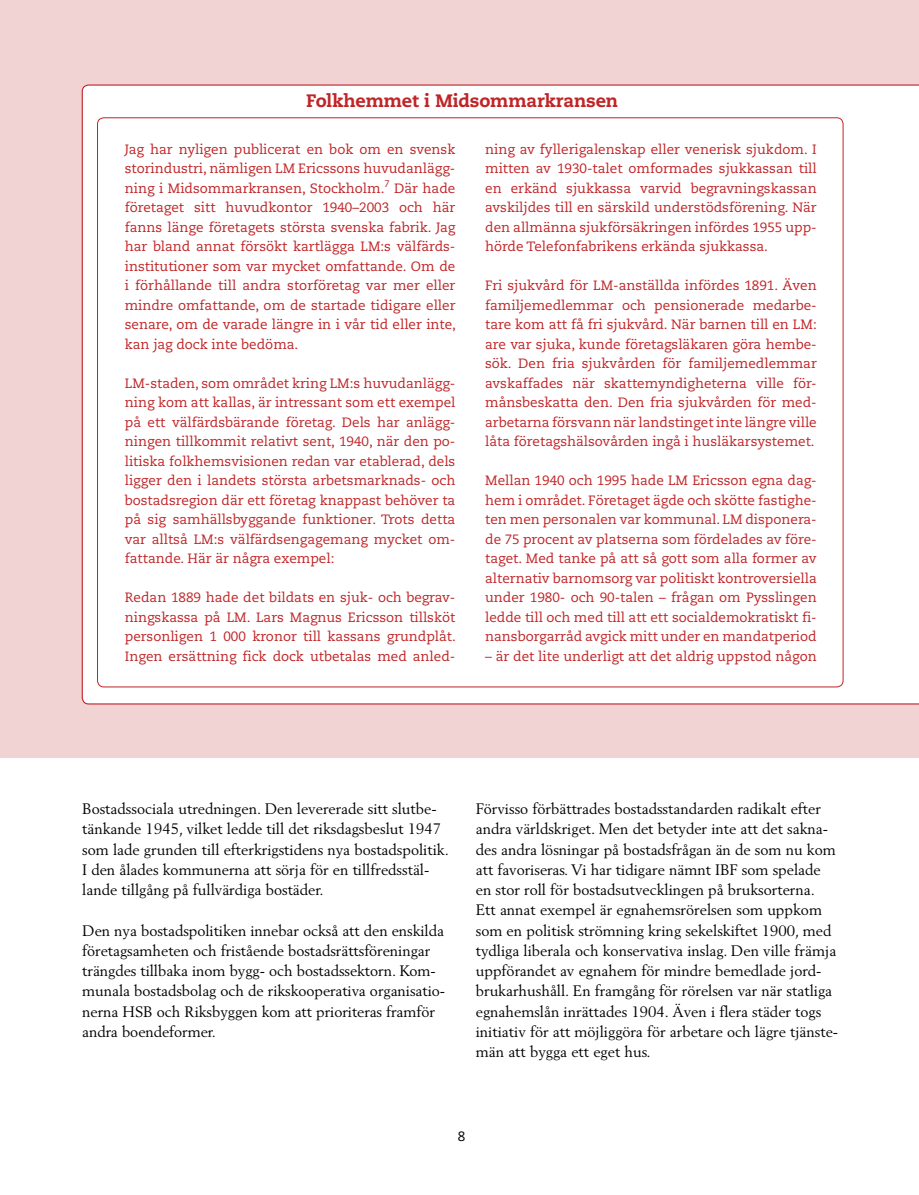
<style>
.page{position:relative;width:919px;height:1195px;background:#fff}
.page>*{position:absolute;margin:0;border:0;box-sizing:border-box;transform-origin:0 0}
.t1{font:800 18px "Caecilia";letter-spacing:-.01em;color:#c02427}
.t2{font:15px/20.2px "Berling";color:#000}
.t3{font:13.5px/19.5px "Caecilia";color:#c02427;text-align:justify}
.t4{font:13.5px "Caecilia";color:#000}
</style>
<div class="page">
<div style="left:0;top:0;width:918px;height:758px;background:#f2d3d4"></div>
<div style="left:81px;top:84px;width:837px;height:620px;background:#fff"></div>
<div style="left:96px;top:117px;width:748px;height:570px;background:#fff"></div>
<h1 class="t1" style="left:306px;top:90px;width:313px">Folkhemmet i Midsommarkransen</h1>
<p class="t3" style="left:125px;top:139px;width:332px">Jag har nyligen publicerat en bok om en svensk storindustri, nämligen LM Ericssons huvudanlägg&shy;ning i Midsommarkransen, Stockholm.<sup>7</sup> Där hade företaget sitt huvudkontor 1940–2003 och här fanns länge företagets största svenska fabrik. Jag har bland annat försökt kartlägga LM:s välfärds&shy;institutioner som var mycket omfattande. Om de i förhållande till andra storföretag var mer eller mindre omfattande, om de startade tidigare eller senare, om de varade längre in i vår tid eller inte, kan jag dock inte bedöma.</p>
<p class="t3" style="left:125px;top:373px;width:332px">LM-staden, som området kring LM:s huvudanlägg&shy;ning kom att kallas, är intressant som ett exempel på ett välfärdsbärande företag. Dels har anlägg&shy;ningen tillkommit relativt sent, 1940, när den po&shy;litiska folkhemsvisionen redan var etablerad, dels ligger den i landets största arbetsmarknads- och bostadsregion där ett företag knappast behöver ta på sig samhällsbyggande funktioner. Trots detta var alltså LM:s välfärdsengagemang mycket om&shy;fattande. Här är några exempel:</p>
<p class="t3" style="left:125px;top:588px;width:332px">Redan 1889 hade det bildats en sjuk- och begrav&shy;ningskassa på LM. Lars Magnus Ericsson tillsköt personligen 1 000 kronor till kassans grundplåt.<br>Ingen ersättning fick dock utbetalas med anled-</p>
<p class="t3" style="left:485px;top:139px;width:333px">ning av fyllerigalenskap eller venerisk sjukdom. I mitten av 1930-talet omformades sjukkassan till en erkänd sjukkassa varvid begravningskassan avskiljdes till en särskild understödsförening. När den allmänna sjukförsäkringen infördes 1955 upp&shy;hörde Telefonfabrikens erkända sjukkassa.</p>
<p class="t3" style="left:485px;top:276px;width:333px">Fri sjukvård för LM-anställda infördes 1891. Även familjemedlemmar och pensionerade medarbe&shy;tare kom att få fri sjukvård. När barnen till en LM: are var sjuka, kunde företagsläkaren göra hembe&shy;sök. Den fria sjukvården för familjemedlemmar avskaffades när skattemyndigheterna ville för&shy;månsbeskatta den. Den fria sjukvården för med&shy;arbetarna försvann när landstinget inte längre ville låta företagshälsovården ingå i husläkarsystemet.</p>
<p class="t3" style="left:485px;top:471px;width:333px">Mellan 1940 och 1995 hade LM Ericsson egna dag&shy;hem i området. Företaget ägde och skötte fastighe&shy;ten men personalen var kommunal. LM disponera&shy;de 75 procent av platserna som fördelades av före&shy;taget. Med tanke på att så gott som alla former av alternativ barnomsorg var politiskt kontroversiella under 1980- och 90-talen – frågan om Pysslingen ledde till och med till att ett socialdemokratiskt fi&shy;nansborgarråd avgick mitt under en mandatperiod</p>
<p class="t3" style="left:485px;top:646px;width:333px">– är det lite underligt att det aldrig uppstod någon</p>
<p class="t2" style="left:82px;top:798px;width:368px">Bostadssociala utredningen. Den levererade sitt slutbe&shy;tänkande 1945, vilket ledde till det riksdagsbeslut 1947 som lade grunden till efterkrigstidens nya bostadspolitik.<br>I den ålades kommunerna att sörja för en tillfredsstäl&shy;lande tillgång på fullvärdiga bostäder.</p>
<p class="t2" style="left:82px;top:920px;width:364px">Den nya bostadspolitiken innebar också att den enskilda företagsamheten och fristående bostadsrättsföreningar trängdes tillbaka inom bygg- och bostadssektorn. Kom&shy;munala bostadsbolag och de rikskooperativa organisatio&shy;nerna HSB och Riksbyggen kom att prioriteras framför andra boendeformer.</p>
<p class="t2" style="left:476px;top:798px;width:364px">Förvisso förbättrades bostadsstandarden radikalt efter andra världskriget. Men det betyder inte att det sakna&shy;des andra lösningar på bostadsfrågan än de som nu kom att favoriseras. Vi har tidigare nämnt IBF som spelade en stor roll för bostadsutvecklingen på bruksorterna.<br>Ett annat exempel är egnahemsrörelsen som uppkom som en politisk strömning kring sekelskiftet 1900, med tydliga liberala och konservativa inslag. Den ville främja uppförandet av egnahem för mindre bemedlade jord&shy;brukarhushåll. En framgång för rörelsen var när statliga egnahemslån inrättades 1904. Även i flera städer togs initiativ för att möjliggöra för arbetare och lägre tjänste&shy;män att bygga ett eget hus.</p>
<p class="t4" style="left:458px;top:1128px;width:9px">8</p>
</div>
